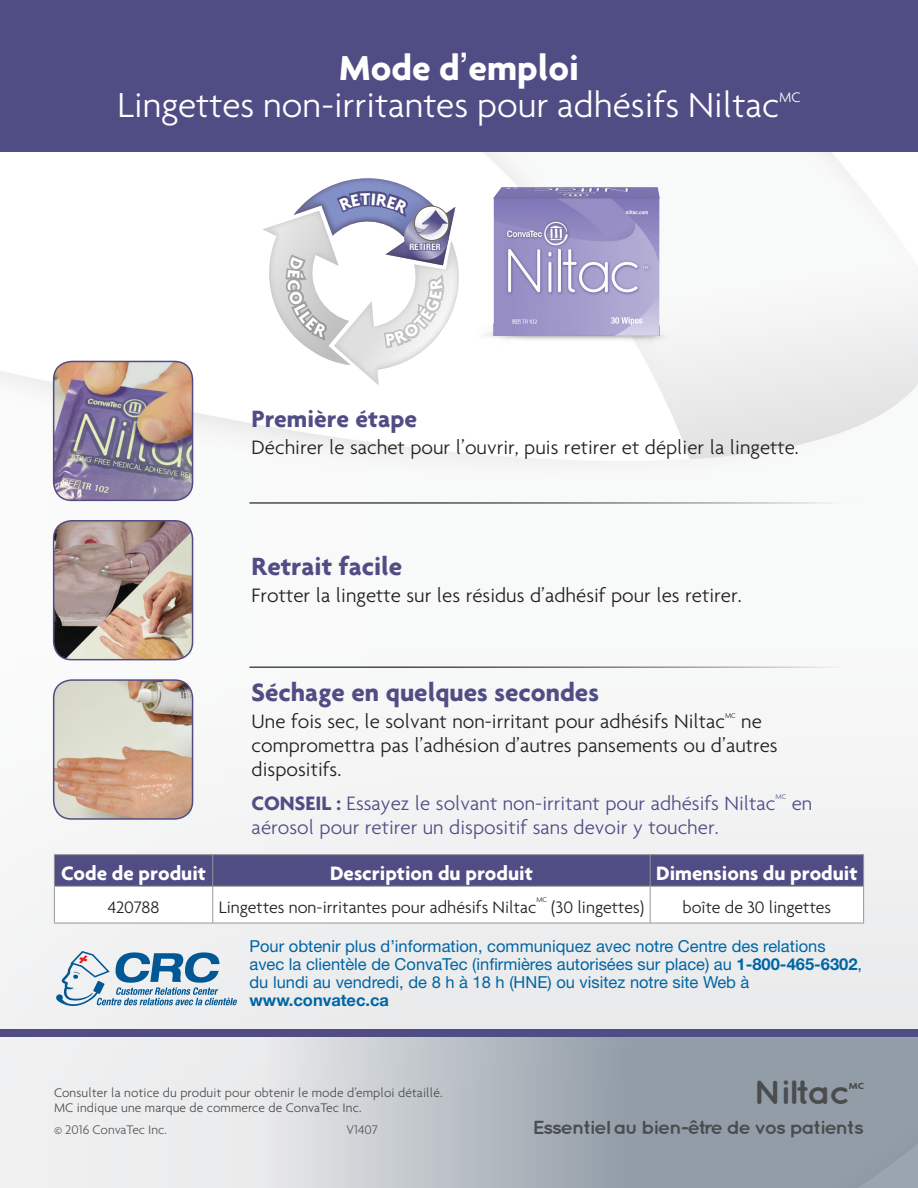
<style>
.page{position:relative;width:918px;height:1188px;background:#fff}
.page>*{position:absolute;margin:0;border:0;box-sizing:border-box;transform-origin:0 0}
.t1{font:300 37.5px "Agenda";color:#fff}
.t2{font:700 37.5px "Agenda";color:#fff}
.t3{font:700 33.75px "Quicksand";letter-spacing:-.05em;color:#4b4c4d;scale:1.11 1}
.t4{font:700 27px "Agenda";color:#504d85}
.t5{font:700 25.5px "Agenda";color:#504d85}
.t6{font:300 21px/24px "Agenda";color:#231f20}
.t7{font:300 21px "Agenda";color:#504d85}
.t8{font:700 21px "Agenda";color:#fff}
.t9{font:700 18.9px "Quicksand";letter-spacing:-.075em;color:#4b4c4d;scale:1.11 1}
.t10{font:300 18px "Agenda";color:#231f20}
.t11{font:16.5px/18px "Helvetica Neue";color:#0065a4}
.t12{font:300 15px "Agenda";color:#fff}
.t13{font:300 13.5px "Agenda";letter-spacing:.01em;color:#4b4c4d}
.t14{font:300 13.5px "Agenda";color:#57585a}
.t15{font:700 9.45px "Agenda";color:#4b4c4d;scale:1.11 1}
.t16{font:700 condensed 9px "Helvetica Neue";color:#fff}
.t17{font:300 7.5px "Agenda";color:#231f20}
.t18{font:300 7.5px "Agenda";color:#504d85}
.s1{font-family:"Helvetica";font-stretch:condensed}
.s2{font-weight:700}
</style>
<div class="page">
<img style="left:0;top:151px;width:918px;height:878px">
<div style="left:0;top:0;width:918px;height:151px;background:#504d85"></div>
<svg style="left:0;top:1037px;width:918px;height:151px;background:#bfc4ca"></svg>
<svg style="left:55px;top:855px;width:808px;height:68px"></svg>
<hr style="left:54px;top:855px;width:1px;height:31px;background:#939598">
<hr style="left:54px;top:854px;width:159px;height:1px;background:#939598">
<hr style="left:212px;top:855px;width:1px;height:31px;background:#939598">
<hr style="left:213px;top:854px;width:437px;height:1px;background:#939598">
<hr style="left:650px;top:855px;width:1px;height:31px;background:#939598">
<hr style="left:650px;top:854px;width:214px;height:1px;background:#939598">
<hr style="left:863px;top:855px;width:1px;height:31px;background:#939598">
<hr style="left:54px;top:887px;width:1px;height:36px;background:#939598">
<hr style="left:212px;top:887px;width:1px;height:36px;background:#939598">
<hr style="left:650px;top:887px;width:1px;height:36px;background:#939598">
<hr style="left:863px;top:887px;width:1px;height:36px;background:#939598">
<hr style="left:54px;top:886px;width:159px;height:1px;background:#939598">
<hr style="left:54px;top:923px;width:159px;height:1px;background:#939598">
<hr style="left:213px;top:886px;width:437px;height:1px;background:#939598">
<hr style="left:213px;top:923px;width:437px;height:1px;background:#939598">
<hr style="left:650px;top:886px;width:214px;height:1px;background:#939598">
<hr style="left:650px;top:923px;width:214px;height:1px;background:#939598">
<img style="left:465px;top:163px;width:221px;height:218px">
<svg style="left:56px;top:951px;width:181px;height:55px"></svg>
<div style="left:0;top:1029px;width:918px;height:8px;background:#504d85"></div>
<img style="left:54px;top:521px;width:139px;height:139px">
<div style="left:53px;top:520px;width:140px;height:140px;border:2px solid #504d85;border-radius:18px"></div>
<img style="left:54px;top:361px;width:139px;height:139px">
<div style="left:53px;top:361px;width:140px;height:140px;border:2px solid #504d85;border-radius:18px"></div>
<img style="left:54px;top:680px;width:139px;height:139px">
<div style="left:53px;top:679px;width:140px;height:141px;border:2px solid #504d85;border-radius:18px"></div>
<hr style="left:249px;top:502px;width:615px;height:2px;background:#4b4c4d">
<hr style="left:249px;top:666px;width:615px;height:2px;background:#4b4c4d">
<svg style="left:262px;top:167px;width:208px;height:219px"></svg>
<p class="t2" style="left:339px;top:45px;width:242px">Mode d<span class="s1">’</span>emploi</p>
<p class="t1" style="left:117px;top:83px;width:663px">Lingettes non-irritantes pour adhésifs Niltac</p>
<p class="t12" style="left:779px;top:89px;width:23px">MC</p>
<p class="t16" style="left:409px;top:242px;width:33px;rotate:-1deg">RETIRER</p>
<p class="t5" style="left:252px;top:403px;width:167px">Première étape</p>
<p class="t6" style="left:252px;top:435px;width:549px">Déchirer le sachet pour l’ouvrir, puis retirer et déplier la lingette.</p>
<p class="t4" style="left:252px;top:550px;width:152px">Retrait facile</p>
<p class="t6" style="left:252px;top:583px;width:492px">Frotter la lingette sur les résidus d’adhésif pour les retirer.</p>
<p class="t4" style="left:252px;top:676px;width:349px">Séchage en quelques secondes</p>
<p class="t6" style="left:252px;top:709px;width:475px">Une fois sec, le solvant non-irritant pour adhésifs Niltac</p>
<p class="t17" style="left:725px;top:711px;width:12px">MC</p>
<p class="t6" style="left:252px;top:709px;width:528px;text-indent:490px">ne compromettra pas l’adhésion d’autres pansements ou d’autres dispositifs.</p>
<p class="t7" style="left:252px;top:791px;width:525px"><span class="s2">CONSEIL :</span> Essayez le solvant non-irritant pour adhésifs Niltac</p>
<p class="t18" style="left:776px;top:792px;width:12px">MC</p>
<p class="t7" style="left:792px;top:791px;width:22px">en</p>
<p class="t7" style="left:252px;top:815px;width:469px">aérosol pour retirer un dispositif sans devoir y toucher.</p>
<p class="t8" style="left:61px;top:861px;width:146px">Code de produit</p>
<p class="t8" style="left:330px;top:861px;width:204px">Description du produit</p>
<p class="t8" style="left:656px;top:861px;width:203px">Dimensions du produit</p>
<p class="t10" style="left:108px;top:896px;width:53px">420788</p>
<p class="t10" style="left:219px;top:896px;width:319px">Lingettes non-irritantes pour adhésifs Niltac</p>
<p class="t17" style="left:536px;top:895px;width:12px">MC</p>
<p class="t10" style="left:551px;top:896px;width:94px">(30 lingettes)</p>
<p class="t10" style="left:683px;top:896px;width:150px">boîte de 30 lingettes</p>
<p class="t11" style="left:249px;top:937px;width:614px">Pour obtenir plus d’information, communiquez avec notre Centre des relations avec la clientèle de ConvaTec (infirmières autorisées sur place) au <span class="s2">1-800-465-6302</span>, du lundi au vendredi, de 8 h à 18 h (HNE) ou visitez notre site Web à <span class="s2">www.convatec.ca</span></p>
<p class="t3" style="left:754px;top:1072px;width:89px">Niltac</p>
<p class="t15" style="left:849px;top:1080px;width:15px">MC</p>
<p class="t13" style="left:54px;top:1084px;width:390px">Consulter la notice du produit pour obtenir le mode d’emploi détaillé.</p>
<p class="t13" style="left:54px;top:1099px;width:309px">MC indique une marque de commerce de ConvaTec Inc.</p>
<p class="t14" style="left:54px;top:1122px;width:114px">© 2016 ConvaTec Inc.</p>
<p class="t14" style="left:347px;top:1122px;width:33px">V1407</p>
<p class="t9" style="left:532px;top:1116px;width:300px">Essentiel au bien-être de vos patients</p>
</div>
